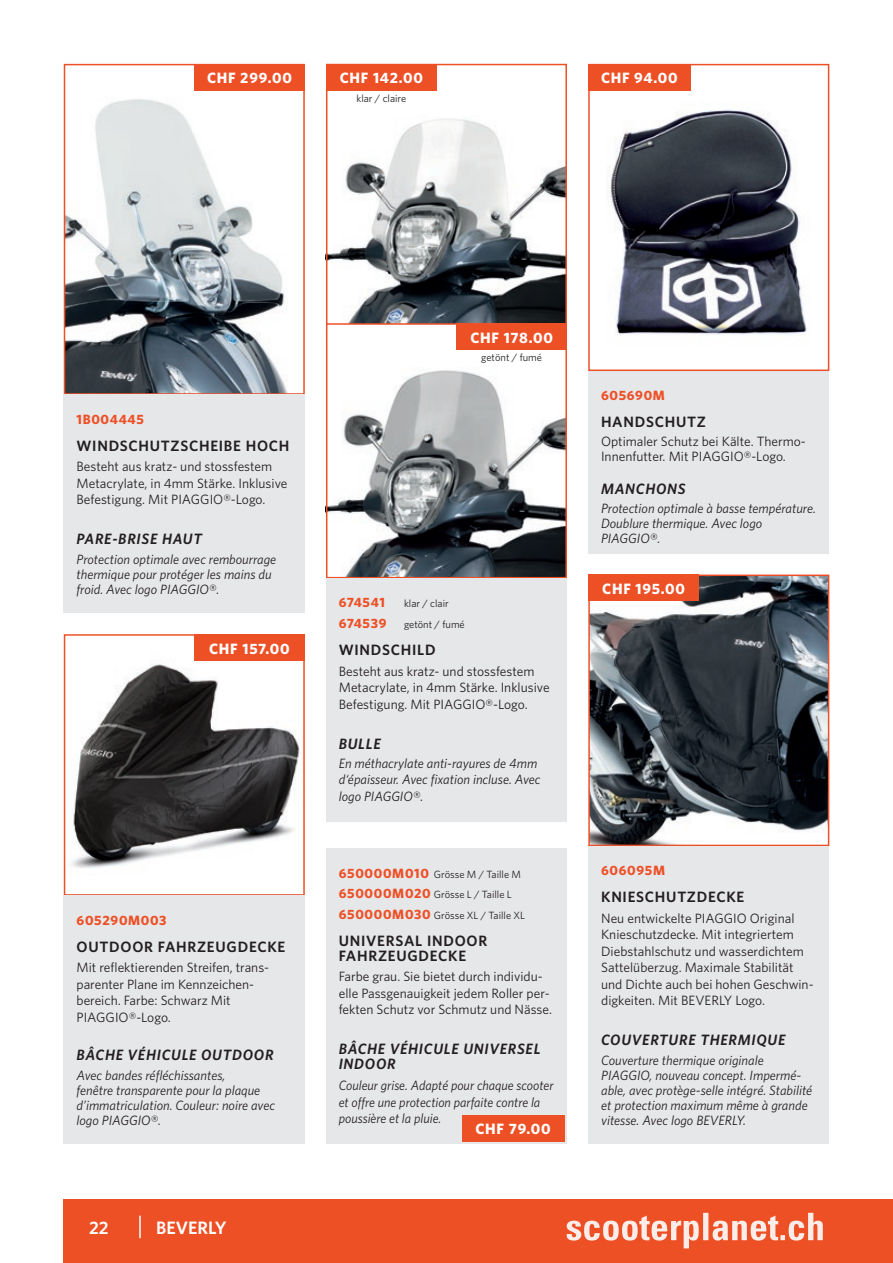
<style>
.page{position:relative;width:893px;height:1263px;background:#fff}
.page>*{position:absolute;margin:0;border:0;box-sizing:border-box;transform-origin:0 0}
.t1{font:600 18px "Whitney";color:#fff}
.t2{font:600 15px/15px "Whitney";letter-spacing:.05em;color:#231f20}
.t3{font:italic 600 15px/15px "Whitney";letter-spacing:.05em;color:#231f20}
.t4{font:700 15px "Whitney";letter-spacing:.05em;color:#fff}
.t5{font:13.5px/16.5px "Whitney";color:#231f20}
.t6{font:italic 13.5px/15px "Whitney";color:#231f20}
.t7{font:700 13.5px "Whitney";letter-spacing:.05em;color:#ee5026}
.t8{font:10.5px/20.4px "Whitney";color:#231f20}
.s1{font-weight:700;font-size:13.5px;color:#ee5026}
</style>
<div class="page">
<div style="left:64px;top:1199px;width:829px;height:64px;background:#ee5026"></div>
<hr style="left:139px;top:1216px;width:2px;height:21px;background:#fff">
<img style="left:71px;top:663px;width:229px;height:205px">
<div style="left:64px;top:634px;width:241px;height:262px;border:2px solid #ee5026"></div>
<div style="left:64px;top:896px;width:241px;height:248px;background:#e6e7e9"></div>
<div style="left:194px;top:634px;width:111px;height:27px;background:#ee5026"></div>
<div style="left:326px;top:849px;width:241px;height:295px;background:#e6e7e9"></div>
<div style="left:463px;top:1115px;width:102px;height:27px;background:#ee5026"></div>
<img style="left:67px;top:99px;width:220px;height:293px">
<div style="left:64px;top:64px;width:241px;height:331px;border:2px solid #ee5026"></div>
<div style="left:194px;top:64px;width:111px;height:27px;background:#ee5026"></div>
<div style="left:64px;top:395px;width:241px;height:218px;background:#e6e7e9"></div>
<img style="left:329px;top:118px;width:235px;height:205px">
<div style="left:326px;top:64px;width:241px;height:277px;border:2px solid #ee5026"></div>
<div style="left:327px;top:324px;width:239px;height:254px;background:#fff"></div>
<img style="left:329px;top:370px;width:235px;height:205px">
<div style="left:326px;top:323px;width:241px;height:255px;border:2px solid #ee5026"></div>
<div style="left:326px;top:64px;width:111px;height:27px;background:#ee5026"></div>
<div style="left:456px;top:323px;width:111px;height:27px;background:#ee5026"></div>
<img style="left:591px;top:577px;width:235px;height:266px">
<div style="left:588px;top:574px;width:241px;height:272px;border:2px solid #ee5026"></div>
<div style="left:588px;top:574px;width:111px;height:27px;background:#ee5026"></div>
<div style="left:588px;top:846px;width:241px;height:298px;background:#e6e7e9"></div>
<div style="left:588px;top:371px;width:241px;height:182px;background:#e6e7e9"></div>
<img style="left:608px;top:85px;width:199px;height:250px">
<div style="left:588px;top:64px;width:241px;height:307px;border:2px solid #ee5026"></div>
<div style="left:588px;top:64px;width:102px;height:27px;background:#ee5026"></div>
<div style="left:326px;top:578px;width:241px;height:244px;background:#e6e7e9"></div>
<img style="left:566px;top:1212px;width:257px;height:37px">
<p class="t4" style="left:207px;top:68px;width:86px">CHF 299.00</p>
<p class="t4" style="left:340px;top:68px;width:85px">CHF 142.00</p>
<p class="t8" style="left:356px;top:88px;width:51px">klar / claire</p>
<p class="t4" style="left:601px;top:68px;width:78px">CHF 94.00</p>
<p class="t7" style="left:76px;top:410px;width:69px">1B004445</p>
<p class="t2" style="left:76px;top:438px;width:215px">WINDSCHUTZSCHEIBE HOCH</p>
<p class="t5" style="left:76px;top:458px;width:212px">Besteht aus kratz- und stossfestem<br>Metacrylate, in 4mm Stärke. Inklusive<br>Befestigung. Mit PIAGGIO®-Logo.</p>
<p class="t3" style="left:76px;top:531px;width:127px">PARE-BRISE HAUT</p>
<p class="t6" style="left:76px;top:551px;width:201px">Protection optimale avec rembourrage thermique pour protéger les mains du froid. Avec logo PIAGGIO®.</p>
<p class="t4" style="left:209px;top:638px;width:82px">CHF 157.00</p>
<p class="t7" style="left:77px;top:911px;width:92px">605290M003</p>
<p class="t2" style="left:77px;top:939px;width:210px">OUTDOOR FAHRZEUGDECKE</p>
<p class="t5" style="left:77px;top:959px;width:194px">Mit reflektierenden Streifen, trans&shy;parenter Plane im Kennzeichen&shy;bereich. Farbe: Schwarz Mit<br>PIAGGIO®-Logo.</p>
<p class="t3" style="left:77px;top:1047px;width:199px">BÂCHE VÉHICULE OUTDOOR</p>
<p class="t6" style="left:77px;top:1067px;width:200px">Avec bandes réfléchissantes,<br>fenêtre transparente pour la plaque d’immatriculation. Couleur: noire avec logo PIAGGIO®.</p>
<h1 class="t1" style="left:89px;top:1216px;width:21px">22</h1>
<h1 class="t1" style="left:156px;top:1216px;width:72px">BEVERLY</h1>
<p class="t4" style="left:470px;top:327px;width:84px">CHF 178.00</p>
<p class="t8" style="left:481px;top:347px;width:62px">getönt / fumé</p>
<p class="t7" style="left:339px;top:593px;width:48px">674541</p>
<p class="t8" style="left:404px;top:593px;width:46px">klar / clair</p>
<p class="t7" style="left:339px;top:614px;width:49px">674539</p>
<p class="t8" style="left:404px;top:614px;width:62px">getönt / fumé</p>
<p class="t2" style="left:339px;top:642px;width:98px">WINDSCHILD</p>
<p class="t5" style="left:339px;top:662px;width:212px">Besteht aus kratz- und stossfestem<br>Metacrylate, in 4mm Stärke. Inklusive<br>Befestigung. Mit PIAGGIO®-Logo.</p>
<p class="t3" style="left:339px;top:735px;width:44px">BULLE</p>
<p class="t6" style="left:339px;top:754px;width:203px;line-height:16.5px">En méthacrylate anti-rayures de 4mm d‘épaisseur. Avec fixation incluse. Avec logo PIAGGIO®.</p>
<p class="t8" style="left:339px;top:863px;width:188px"><span class="s1">650000M010</span> Grösse M / Taille M<br><span class="s1">650000M020</span> Grösse L / Taille L<br><span class="s1">650000M030</span> Grösse XL / Taille XL</p>
<p class="t2" style="left:339px;top:933px;width:150px">UNIVERSAL INDOOR<br>FAHRZEUGDECKE</p>
<p class="t5" style="left:339px;top:968px;width:215px">Farbe grau. Sie bietet durch individu&shy;elle Passgenauigkeit jedem Roller per&shy;fekten Schutz vor Schmutz und Nässe.</p>
<p class="t3" style="left:339px;top:1041px;width:203px">BÂCHE VÉHICULE UNIVERSEL<br>INDOOR</p>
<p class="t6" style="left:339px;top:1077px;width:216px;line-height:16.5px">Couleur grise. Adapté pour chaque scooter et offre une protection parfaite contre la poussière et la pluie.</p>
<p class="t4" style="left:475px;top:1119px;width:77px">CHF 79.00</p>
<p class="t7" style="left:601px;top:386px;width:65px">605690M</p>
<p class="t2" style="left:601px;top:414px;width:106px">HANDSCHUTZ</p>
<p class="t5" style="left:601px;top:434px;width:206px;line-height:15px">Optimaler Schutz bei Kälte. Thermo-<br>Innenfutter. Mit PIAGGIO®-Logo.</p>
<p class="t3" style="left:601px;top:481px;width:86px">MANCHONS</p>
<p class="t6" style="left:601px;top:500px;width:216px">Protection optimale à basse température.<br>Doublure thermique. Avec logo<br>PIAGGIO®.</p>
<p class="t4" style="left:602px;top:578px;width:84px">CHF 195.00</p>
<p class="t7" style="left:601px;top:861px;width:65px">606095M</p>
<p class="t2" style="left:601px;top:889px;width:145px">KNIESCHUTZDECKE</p>
<p class="t5" style="left:601px;top:909px;width:214px">Neu entwickelte PIAGGIO Original Knieschutzdecke. Mit integriertem Diebstahlschutz und wasserdichtem Sattelüberzug. Maximale Stabilität und Dichte auch bei hohen Geschwin&shy;digkeiten. Mit BEVERLY Logo.</p>
<p class="t3" style="left:601px;top:1032px;width:186px">COUVERTURE THERMIQUE</p>
<p class="t6" style="left:601px;top:1052px;width:213px">Couverture thermique originale PIAGGIO, nouveau concept. Impermé&shy;able, avec protège-selle intégré. Stabilité et protection maximum même à grande vitesse. Avec logo BEVERLY.</p>
</div>
